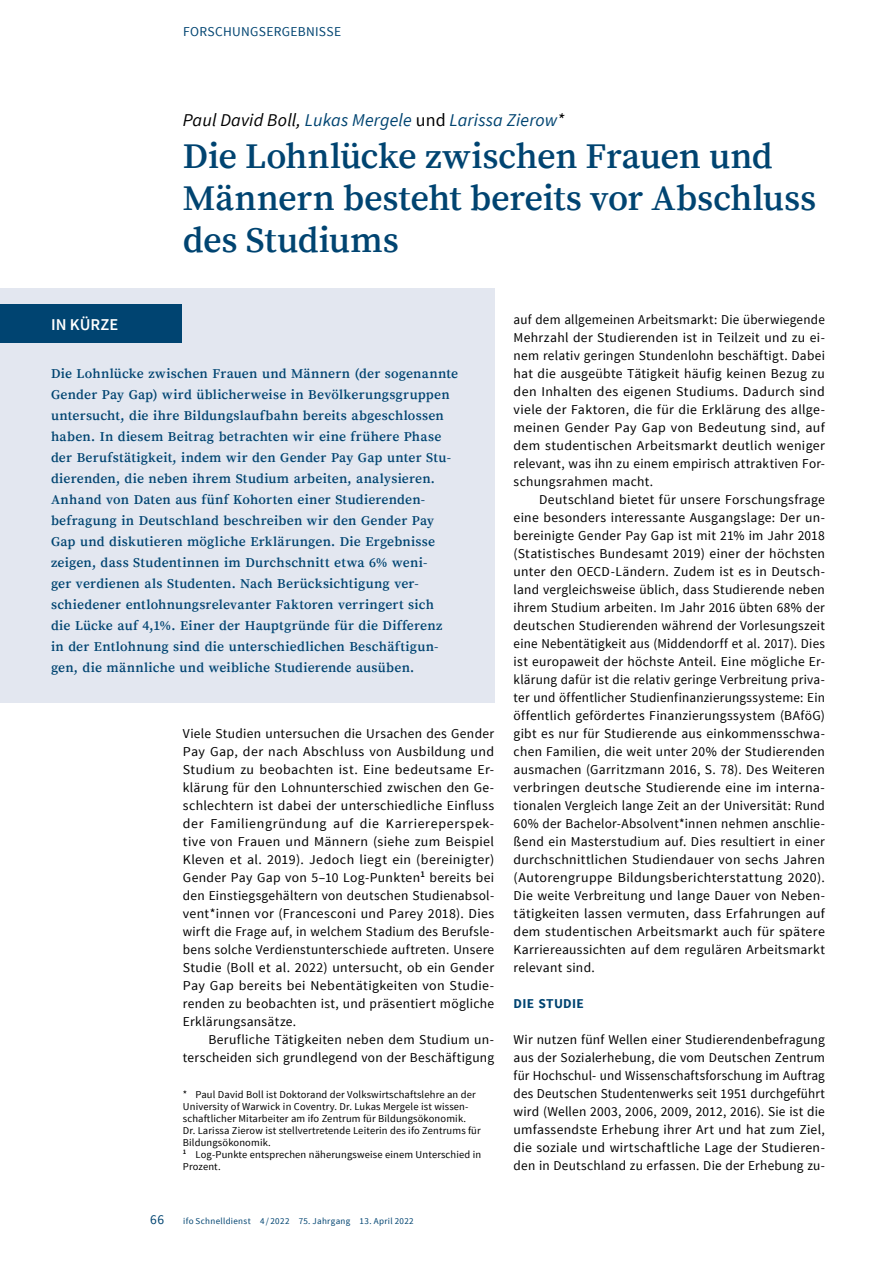
<style>
.page{position:relative;width:893px;height:1263px;background:#fff}
.page>*{position:absolute;margin:0;border:0;box-sizing:border-box;transform-origin:0 0}
.Titel-Artikel{font:600 36px/42px "Source Serif Pro";letter-spacing:-.01em;color:#004471}
.Autor-Name{font:italic 18px "Source Sans Pro";letter-spacing:.01em;color:#004471}
.Titel_Box{font:600 16.5px "Source Sans Pro";color:#fff}
.Fliesstext-Einzug{font:13.5px/18px "Source Sans Pro";letter-spacing:.02em;color:#000;text-align:justify}
.Fliesstext{font:13.5px/18px "Source Sans Pro";letter-spacing:.02em;color:#000;text-align:justify}
.Vorwort{font:600 13.5px/21px "Source Serif Pro";letter-spacing:.015em;color:#004471}
.t1{font:13.5px "Source Sans Pro";letter-spacing:.025em;color:#004471}
.Titel-versal-blau{font:700 13.5px "Source Sans Pro";letter-spacing:.02em;color:#004471}
.Fussnoten{font:10.5px/12px "Source Sans Pro";letter-spacing:.015em;color:#000}
.t2{font:9px "Source Sans Pro";letter-spacing:.035em;color:#004471}
.s1{color:#000}
.s2{font-style:normal;color:#000}
</style>
<div class="page">
<div style="left:0;top:288px;width:494px;height:414px;background:#e3e7f0"></div>
<div style="left:0;top:305px;width:182px;height:38px;background:#004471"></div>
<p class="t1" style="left:183px;top:23px;width:159px">FORSCHUNGSERGEBNISSE</p>
<p class="Autor-Name" style="left:183px;top:109px;width:383px"><span class="s1">Paul David Boll,</span> Lukas Mergele <span class="s2">und</span> Larissa Zierow<span class="s1">*</span></p>
<p class="Titel-Artikel" style="left:183px;top:136px;width:635px">Die Lohnlücke zwischen Frauen und<br>Männern besteht bereits vor Abschluss des Studiums</p>
<p class="Titel_Box" style="left:51px;top:314px;width:69px">IN KÜRZE</p>
<p class="Vorwort" style="left:51px;top:364px;width:409px">Die Lohnlücke zwischen Frauen und Männern (der sogenannte Gender Pay Gap) wird üblicherweise in Bevölkerungsgruppen untersucht, die ihre Bildungslaufbahn bereits abgeschlossen haben. In diesem Beitrag betrachten wir eine frühere Phase der Berufstätigkeit, indem wir den Gender Pay Gap unter Stu&shy;dierenden, die neben ihrem Studium arbeiten, analysieren.<br>Anhand von Daten aus fünf Kohorten einer Studierenden&shy;befragung in Deutschland beschreiben wir den Gender Pay Gap und diskutieren mögliche Erklärungen. Die Ergebnisse zeigen, dass Studentinnen im Durchschnitt etwa 6% weni-<br>ger verdienen als Studenten. Nach Berücksichtigung ver&shy;schiedener entlohnungsrelevanter Faktoren verringert sich<br>die Lücke auf 4,1%. Einer der Hauptgründe für die Differenz in der Entlohnung sind die unterschiedlichen Beschäftigun&shy;gen, die männliche und weibliche Studierende ausüben.</p>
<p class="Fliesstext" style="left:183px;top:725px;width:313px">Viele Studien untersuchen die Ursachen des Gender Pay Gap, der nach Abschluss von Ausbildung und Studium zu beobachten ist. Eine bedeutsame Er&shy;klärung für den Lohnunterschied zwischen den Ge&shy;schlechtern ist dabei der unterschiedliche Einfluss der Familiengründung auf die Karriereperspek&shy;tive von Frauen und Männern (siehe zum Beispiel Kleven et al. 2019). Jedoch liegt ein (bereinigter)<br>Gender Pay Gap von 5–10 Log-Punkten<sup>1</sup> bereits bei den Einstiegsgehältern von deutschen Studienabsol&shy;vent*innen vor (Francesconi und Parey 2018). Dies wirft die Frage auf, in welchem Stadium des Berufsle&shy;bens solche Verdienstunterschiede auftreten. Unsere Studie (Boll et al. 2022) untersucht, ob ein Gender Pay Gap bereits bei Nebentätigkeiten von Studie&shy;renden zu beobachten ist, und präsentiert mögliche Erklärungsansätze.</p>
<p class="Fliesstext-Einzug" style="left:183px;top:1031px;width:313px;text-align:right">Berufliche Tätigkeiten neben dem Studium un&shy;terscheiden sich grundlegend von der Beschäftigung</p>
<p class="Fussnoten" style="left:183px;top:1089px;width:299px">* Paul David Boll ist Doktorand der Volkswirtschaftslehre an der University of Warwick in Coventry. Dr. Lukas Mergele ist wissen&shy;schaftlicher Mitarbeiter am ifo Zentrum für Bildungsökonomik.<br>Dr. Larissa Zierow ist stellvertretende Leiterin des ifo Zentrums für Bildungsökonomik.</p>
<p class="Fussnoten" style="left:183px;top:1149px;width:300px"><sup>1</sup> Log-Punkte entsprechen näherungsweise einem Unterschied in<br>Prozent.</p>
<p class="t1" style="left:150px;top:1211px;width:15px">66</p>
<p class="t2" style="left:183px;top:1215px;width:232px">ifo Schnelldienst 4 / 2022 75. Jahrgang 13. April 2022</p>
<p class="Fliesstext-Einzug" style="left:514px;top:311px;width:313px">auf dem allgemeinen Arbeitsmarkt: Die überwiegende Mehrzahl der Studierenden ist in Teilzeit und zu ei&shy;nem relativ geringen Stundenlohn beschäftigt. Dabei hat die ausgeübte Tätigkeit häufig keinen Bezug zu den Inhalten des eigenen Studiums. Dadurch sind viele der Faktoren, die für die Erklärung des allge&shy;meinen Gender Pay Gap von Bedeutung sind, auf dem studentischen Arbeitsmarkt deutlich weniger relevant, was ihn zu einem empirisch attraktiven For&shy;schungsrahmen macht.</p>
<p class="Fliesstext-Einzug" style="left:514px;top:491px;width:313px;text-indent:26px">Deutschland bietet für unsere Forschungsfrage eine besonders interessante Ausgangslage: Der un&shy;bereinigte Gender Pay Gap ist mit 21% im Jahr 2018 (Statistisches Bundesamt 2019) einer der höchsten unter den OECD-Ländern. Zudem ist es in Deutsch&shy;land vergleichsweise üblich, dass Studierende neben ihrem Studium arbeiten. Im Jahr 2016 übten 68% der deutschen Studierenden während der Vorlesungszeit eine Nebentätigkeit aus (Middendorff et al. 2017). Dies ist europaweit der höchste Anteil. Eine mögliche Er&shy;klärung dafür ist die relativ geringe Verbreitung priva&shy;ter und öffentlicher Studienfinanzierungssysteme: Ein öffentlich gefördertes Finanzierungssystem (BAföG) gibt es nur für Studierende aus einkommensschwa&shy;chen Familien, die weit unter 20% der Studierenden ausmachen (Garritzmann 2016, S. 78). Des Weiteren verbringen deutsche Studierende eine im interna&shy;tionalen Vergleich lange Zeit an der Universität: Rund 60% der Bachelor-Absolvent*innen nehmen anschlie&shy;ßend ein Masterstudium auf. Dies resultiert in einer durchschnittlichen Studiendauer von sechs Jahren (Autorengruppe Bildungsberichterstattung 2020).<br>Die weite Verbreitung und lange Dauer von Neben&shy;tätigkeiten lassen vermuten, dass Erfahrungen auf dem studentischen Arbeitsmarkt auch für spätere Karriereaussichten auf dem regulären Arbeitsmarkt relevant sind.</p>
<p class="Titel-versal-blau" style="left:514px;top:995px;width:72px">DIE STUDIE</p>
<p class="Fliesstext" style="left:514px;top:1031px;width:313px">Wir nutzen fünf Wellen einer Studierendenbefragung aus der Sozialerhebung, die vom Deutschen Zentrum für Hochschul- und Wissenschaftsforschung im Auftrag des Deutschen Studentenwerks seit 1951 durchgeführt wird (Wellen 2003, 2006, 2009, 2012, 2016). Sie ist die umfassendste Erhebung ihrer Art und hat zum Ziel, die soziale und wirtschaftliche Lage der Studieren&shy;den in Deutschland zu erfassen. Die der Erhebung zu-</p>
</div>
